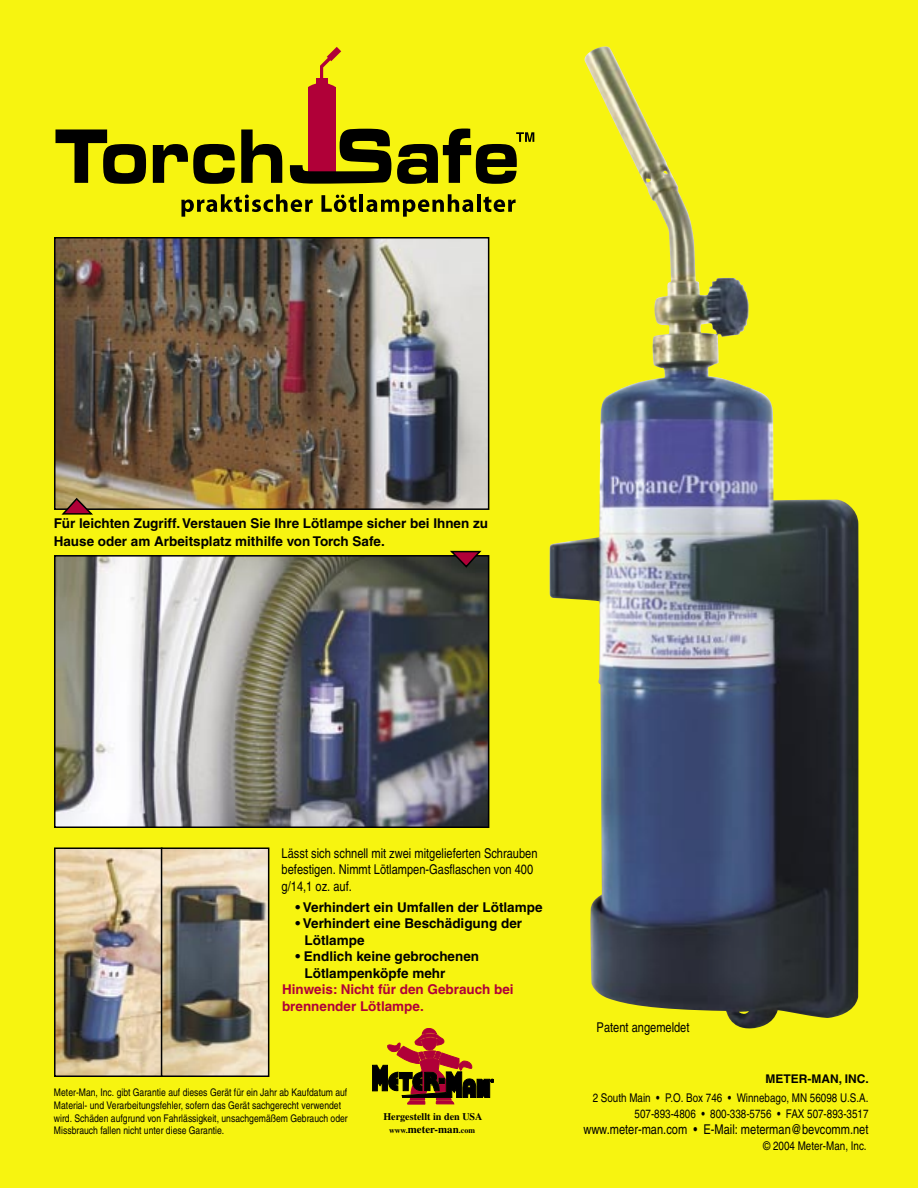
<style>
.page{position:relative;width:918px;height:1188px;background:#f7f410}
.page>*{position:absolute;margin:0;border:0;box-sizing:border-box;transform-origin:0 0}
.t1{font:700 13.5px/16.5px "Helvetica";color:#000}
.t2{font:condensed 13.5px/16.5px "Helvetica";color:#000}
.t3{font:700 13.5px "Helvetica";color:#b00038}
.t4{font:condensed 12px "Helvetica";color:#000}
.t5{font:700 12px "Helvetica";color:#000}
.t6{font:700 10.95px "Times";color:#000}
.t7{font:condensed 10.5px/12.6px "Helvetica";color:#000}
.t8{font:700 10.05px "Times";color:#000}
.s1{font-size:7.95px}
</style>
<div class="page">
<img style="left:550px;top:46px;width:309px;height:983px">
<div style="left:308px;top:87px;width:28px;height:85px;background:#b00038"></div>
<svg style="left:308px;top:47px;width:33px;height:40px"></svg>
<svg style="left:56px;top:129px;width:90px;height:55px"></svg>
<svg style="left:153px;top:144px;width:82px;height:40px"></svg>
<svg style="left:241px;top:129px;width:41px;height:54px"></svg>
<svg style="left:290px;top:129px;width:101px;height:55px"></svg>
<svg style="left:397px;top:129px;width:137px;height:55px"></svg>
<svg style="left:181px;top:194px;width:132px;height:23px"></svg>
<svg style="left:321px;top:195px;width:35px;height:17px"></svg>
<hr style="left:360px;top:194px;width:3px;height:18px;background:#000">
<svg style="left:366px;top:194px;width:107px;height:23px"></svg>
<hr style="left:477px;top:194px;width:4px;height:18px;background:#000">
<svg style="left:483px;top:196px;width:33px;height:16px"></svg>
<svg style="left:372px;top:1028px;width:122px;height:76px"></svg>
<img style="left:57px;top:851px;width:209px;height:223px">
<div style="left:54px;top:848px;width:109px;height:229px;border:2px solid #000"></div>
<div style="left:161px;top:848px;width:108px;height:229px;border:2px solid #000"></div>
<img style="left:57px;top:240px;width:429px;height:267px">
<div style="left:54px;top:237px;width:435px;height:273px;border:2px solid #000"></div>
<img style="left:57px;top:558px;width:429px;height:267px">
<div style="left:54px;top:555px;width:435px;height:273px;border:2px solid #000"></div>
<svg style="left:60px;top:497px;width:35px;height:18px"></svg>
<svg style="left:448px;top:550px;width:35px;height:19px"></svg>
<p class="t1" style="left:54px;top:514px;width:436px;line-height:18px">Für leichten Zugriff. Verstauen Sie Ihre Lötlampe sicher bei Ihnen zu<br>Hause oder am Arbeitsplatz mithilfe von Torch Safe.</p>
<p class="t2" style="left:282px;top:845px;width:257px">Lässt sich schnell mit zwei mitgelieferten Schrauben befestigen. Nimmt Lötlampen-Gasflaschen von 400 g/14,1 oz. auf.</p>
<p class="t1" style="left:296px;top:899px;width:249px">• Verhindert ein Umfallen der Lötlampe</p>
<p class="t1" style="left:305px;top:915px;width:219px;text-indent:-9px">• Verhindert eine Beschädigung der<br>Lötlampe</p>
<p class="t1" style="left:296px;top:948px;width:185px">• Endlich keine gebrochenen</p>
<p class="t1" style="left:305px;top:965px;width:142px">Lötlampenköpfe mehr</p>
<p class="t3" style="left:282px;top:981px;width:233px">Hinweis: Nicht für den Gebrauch bei</p>
<p class="t3" style="left:282px;top:998px;width:144px">brennender Lötlampe.</p>
<p class="t7" style="left:54px;top:1086px;width:295px">Meter-Man, Inc. gibt Garantie auf dieses Gerät für ein Jahr ab Kaufdatum auf Material- und Verarbeitungsfehler, sofern das Gerät sachgerecht verwendet wird. Schäden aufgrund von Fahrlässigkeit, unsachgemäßem Gebrauch oder Missbrauch fallen nicht unter diese Garantie.</p>
<p class="t8" style="left:383px;top:1111px;width:101px">Hergestellt in den USA</p>
<p class="t6" style="left:389px;top:1123px;width:87px"><span class="s1">www.</span>meter-man<span class="s1">.com</span></p>
<p class="t2" style="left:597px;top:1019px;width:94px">Patent angemeldet</p>
<p class="t5" style="left:765px;top:1072px;width:105px">METER-MAN, INC.</p>
<p class="t4" style="left:593px;top:1091px;width:277px">2 South Main • P.O. Box 746 • Winnebago, MN 56098 U.S.A.</p>
<p class="t4" style="left:635px;top:1107px;width:235px">507-893-4806 • 800-338-5756 • FAX 507-893-3517</p>
<p class="t2" style="left:583px;top:1121px;width:287px">www.meter-man.com • E-Mail: meterman@bevcomm.net</p>
<p class="t4" style="left:763px;top:1139px;width:105px">© 2004 Meter-Man, Inc.</p>
</div>
